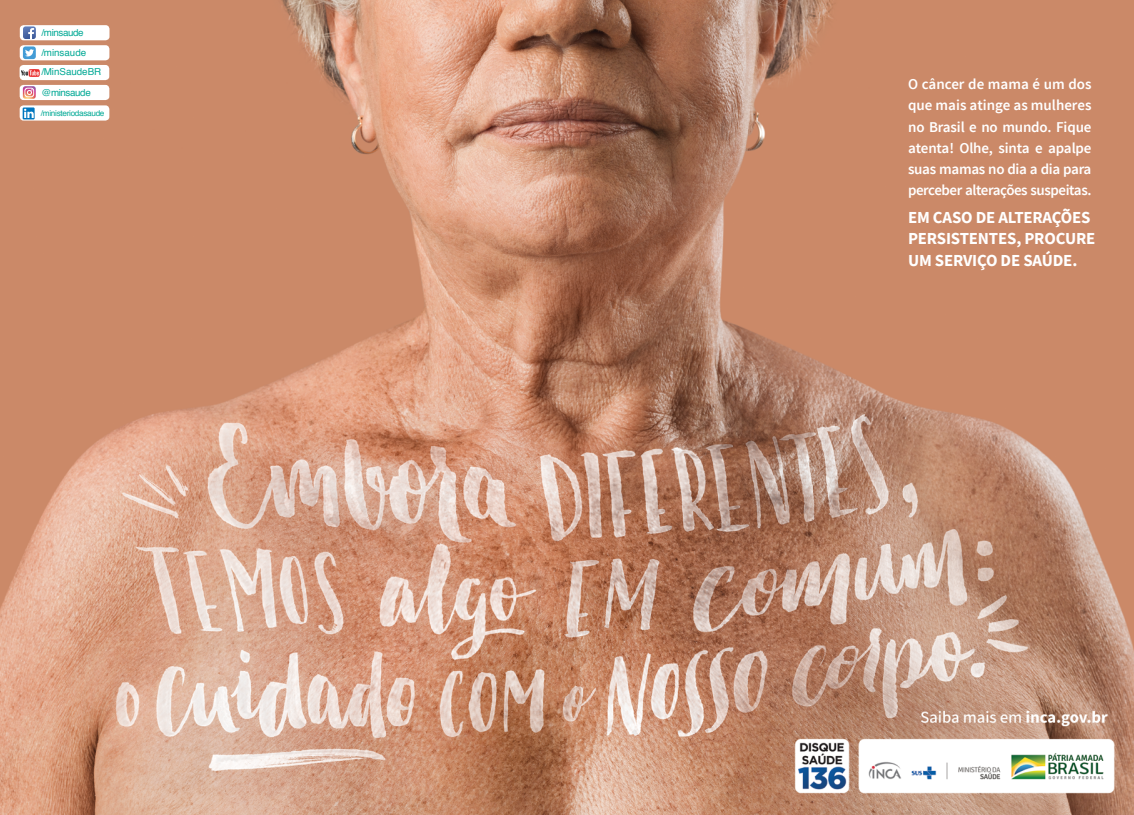
<style>
.page{position:relative;width:1134px;height:815px;background:#fff}
.page>*{position:absolute;margin:0;border:0;box-sizing:border-box;transform-origin:0 0}
.t1{font:700 16.81px/21.9px "Source Sans Pro";letter-spacing:-.01em;color:#fff}
.t2{font:600 15px/21.2px "Source Sans Pro";letter-spacing:-.03em;color:#fff;text-align:justify}
.t3{font:9.56px/20.1px "Helvetica";color:#00a995}
.t4{font:9.56px "Helvetica";letter-spacing:-.04em;color:#00a995}
.t5{font:8.06px "Helvetica";letter-spacing:-.04em;color:#00a995}
</style>
<div class="page">
<img style="left:0;top:0;width:1134px;height:815px">
<div style="left:20px;top:65px;width:89px;height:15px;background:#fff;border-radius:4px"></div>
<svg style="left:21px;top:69px;width:19px;height:8px"></svg>
<div style="left:20px;top:85px;width:89px;height:15px;background:#fff;border-radius:4px"></div>
<svg style="left:23px;top:86px;width:13px;height:13px"></svg>
<div style="left:20px;top:45px;width:89px;height:15px;background:#fff;border-radius:4px"></div>
<div style="left:23px;top:46px;width:13px;height:13px;background:#439cd6;border-radius:3px"></div>
<svg style="left:25px;top:49px;width:9px;height:7px"></svg>
<div style="left:20px;top:25px;width:89px;height:15px;background:#fff;border-radius:4px"></div>
<svg style="left:23px;top:26px;width:13px;height:13px"></svg>
<div style="left:20px;top:105px;width:89px;height:16px;background:#fff;border-radius:4px"></div>
<svg style="left:23px;top:107px;width:12px;height:12px"></svg>
<svg style="left:24px;top:109px;width:10px;height:9px"></svg>
<p class="t4" style="left:42px;top:25px;width:44px">/minsaude</p>
<p class="t3" style="left:42px;top:43px;width:46px">/minsaude</p>
<p class="t3" style="left:41px;top:62px;width:61px">/MinSaudeBR @minsaude</p>
<p class="t5" style="left:41px;top:107px;width:65px">/ministeriodasaude</p>
<p class="t2" style="left:908px;top:74px;width:185px">O câncer de mama é um dos que mais atinge as mulheres no Brasil e no mundo. Fique atenta! Olhe, sinta e apalpe suas mamas no dia a dia para perceber alterações suspeitas.</p>
<p class="t1" style="left:908px;top:206px;width:189px">EM CASO DE ALTERAÇÕES<br>PERSISTENTES, PROCURE<br>UM SERVIÇO DE SAÚDE.</p>
</div>
